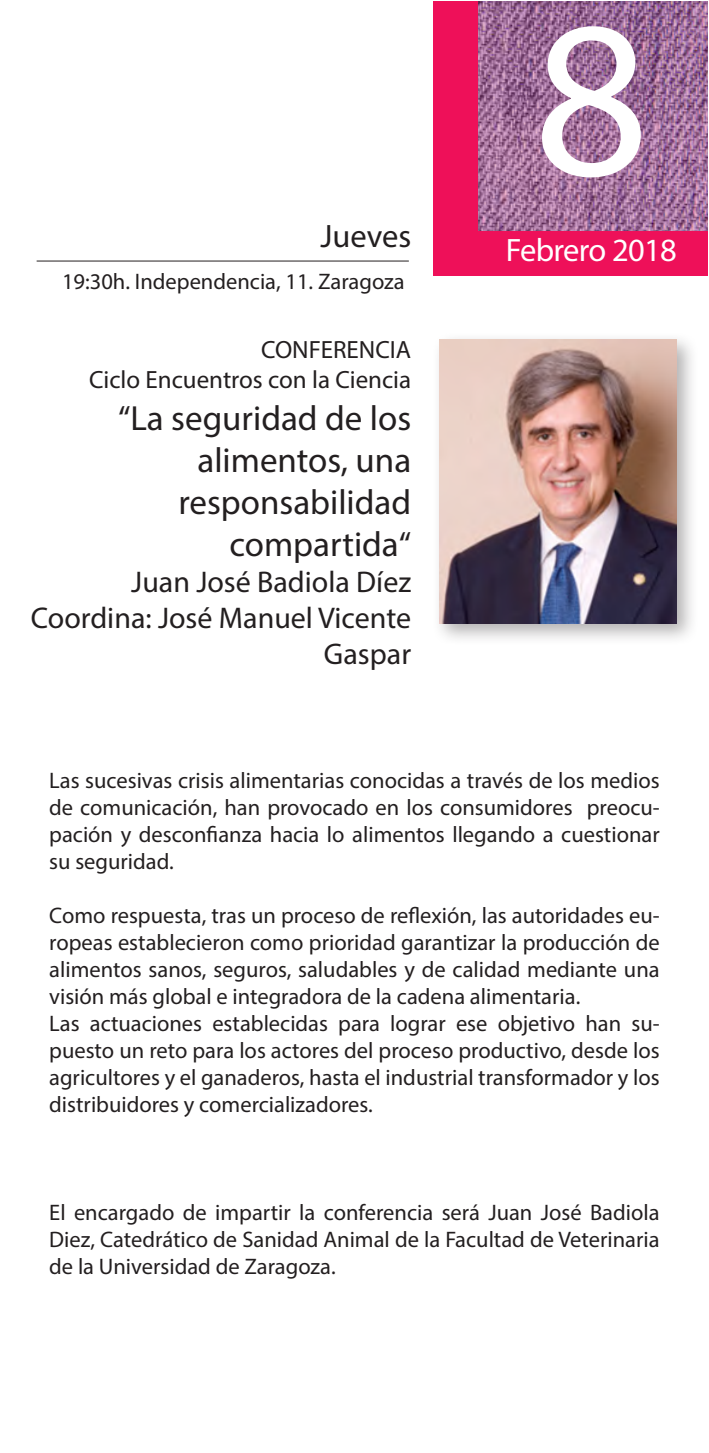
<style>
.page{position:relative;width:709px;height:1453px;background:#fff}
.page>*{position:absolute;margin:0;border:0;box-sizing:border-box;transform-origin:0 0}
.t1{font:225px "Myriad Pro";color:#fff}
.t2{font:40px "Myriad Pro";letter-spacing:-.02em;color:#fff}
.t3{font:35px "Myriad Pro";color:#231f20}
.t4{font:32.5px "Myriad Pro";letter-spacing:-.02em;color:#fff}
.t5{font:32.5px "Myriad Pro";color:#231f20}
.t6{font:30px/36px "Myriad Pro";color:#231f20;text-align:right}
.t7{font:25px "Myriad Pro";color:#231f20}
.t8{font:22.5px/27px "Myriad Pro";color:#231f20;text-align:justify}
.s1{font-size:30px}
</style>
<div class="page">
<hr style="left:37px;top:261px;width:372px;height:1px;background:#231f20">
<div style="left:433px;top:1px;width:274px;height:274px;background:#ee1059"></div>
<img style="left:478px;top:1px;width:229px;height:229px">
<div style="left:432px;top:331px;width:267px;height:315px;background:#231f20;opacity:.35"></div>
<img style="left:439px;top:339px;width:237px;height:284px">
<p class="t5" style="left:320px;top:216px;width:92px">Jueves</p>
<p class="t8" style="left:62px;top:267px;width:344px">19:30h. Independencia, 11. Zaragoza</p>
<p class="t7" style="left:261px;top:334px;width:152px">CONFERENCIA</p>
<p class="t7" style="left:89px;top:364px;width:323px">Ciclo Encuentros con la Ciencia</p>
<p class="t3" style="left:118px;top:397px;width:295px">“La seguridad de los</p>
<p class="t3" style="left:197px;top:439px;width:215px">alimentos, una</p>
<p class="t3" style="left:178px;top:481px;width:234px">responsabilidad</p>
<p class="t3" style="left:229px;top:523px;width:183px">compartida“</p>
<p class="t6" style="left:131px;top:564px;width:281px">Juan José Badiola Díez</p>
<p class="t6" style="left:31px;top:600px;width:382px">Coordina: José Manuel Vicente<br>Gaspar</p>
<p class="t1" style="left:533px;top:-39px;width:117px">8</p>
<p class="t2" style="left:478px;top:223px;width:161px">Enero <span class="s1">2015</span></p>
<p class="t4" style="left:506px;top:230px;width:172px">Febrero 2018</p>
<p class="t8" style="left:49px;top:766px;width:612px">Las sucesivas crisis alimentarias conocidas a través de los medios de comunicación, han provocado en los consumidores preocu&shy;pación y desconfianza hacia lo alimentos llegando a cuestionar su seguridad.</p>
<p class="t8" style="left:49px;top:901px;width:612px">Como respuesta, tras un proceso de reflexión, las autoridades eu&shy;ropeas establecieron como prioridad garantizar la producción de alimentos sanos, seguros, saludables y de calidad mediante una visión más global e integradora de la cadena alimentaria.</p>
<p class="t8" style="left:49px;top:1009px;width:612px">Las actuaciones establecidas para lograr ese objetivo han su&shy;puesto un reto para los actores del proceso productivo, desde los agricultores y el ganaderos, hasta el industrial transformador y los distribuidores y comercializadores.</p>
<p class="t8" style="left:49px;top:1198px;width:612px">El encargado de impartir la conferencia será Juan José Badiola Diez, Catedrático de Sanidad Animal de la Facultad de Veterinaria de la Universidad de Zaragoza.</p>
</div>
